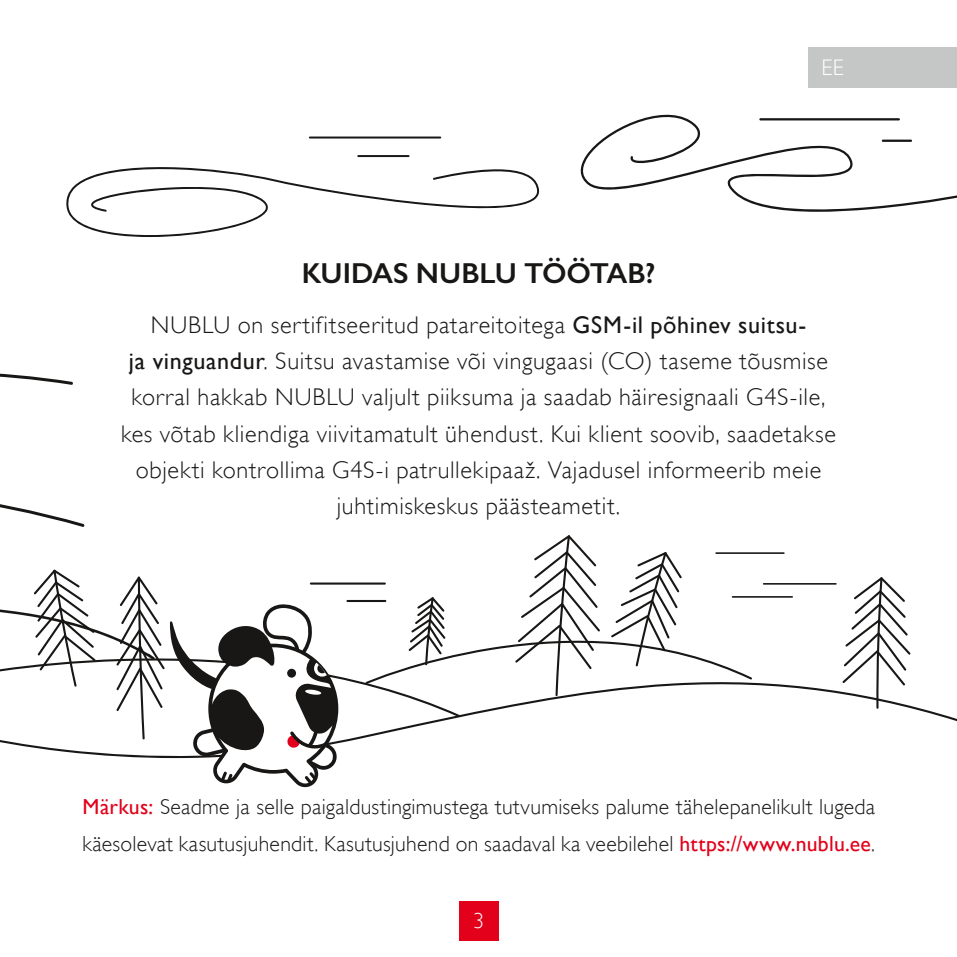
<style>
.page{position:relative;width:957px;height:957px;background:#fff}
.page>*{position:absolute;margin:0;border:0;box-sizing:border-box;transform-origin:0 0}
.t1{font:600 29px "Gill Sans";letter-spacing:-.01em;color:#181716}
.t2{font:300 24.25px/36.2px "Gill Sans";letter-spacing:.03em;color:#181716;text-align:center}
.t3{font:300 22.5px "Gill Sans";color:#fff}
.t4{font:300 21.75px/36.2px "Gill Sans";letter-spacing:.01em;color:#181716}
.t5{font:300 21.75px "Gill Sans";color:#fff}
.s1{font-weight:400}
.s2{font-weight:400;color:#e3001a}
</style>
<div class="page">
<div style="left:459px;top:901px;width:39px;height:40px;background:#e3001a"></div>
<svg style="left:844px;top:577px;width:66px;height:100px"></svg>
<svg style="left:752px;top:677px;width:205px;height:45px"></svg>
<hr style="left:715px;top:552px;width:69px;height:2px;background:#181716">
<hr style="left:763px;top:583px;width:73px;height:1px;background:#181716">
<hr style="left:732px;top:596px;width:61px;height:2px;background:#181716">
<svg style="left:580px;top:114px;width:377px;height:98px"></svg>
<hr style="left:759px;top:118px;width:141px;height:2px;background:#181716">
<hr style="left:882px;top:140px;width:30px;height:2px;background:#181716">
<svg style="left:66px;top:167px;width:473px;height:70px"></svg>
<hr style="left:357px;top:155px;width:52px;height:2px;background:#181716">
<hr style="left:309px;top:136px;width:132px;height:2px;background:#181716">
<svg style="left:0;top:504px;width:752px;height:283px"></svg>
<svg style="left:0;top:373px;width:73px;height:12px"></svg>
<div style="left:808px;top:47px;width:149px;height:41px;background:#c5c6c6"></div>
<p class="t1" style="left:302px;top:256px;width:355px">KUIDAS NUBLU TÖÖTAB?</p>
<p class="t3" style="left:821px;top:54px;width:24px">EE</p>
<p class="t2" style="left:121px;top:307px;width:716px">NUBLU on sertifitseeritud patareitoitega <span class="s1">GSM-il põhinev suitsu-<br>ja vinguandur</span>. Suitsu avastamise või vingugaasi (CO) taseme tõusmise korral hakkab NUBLU valjult piiksuma ja saadab häiresignaali G4S-ile, kes võtab kliendiga viivitamatult ühendust. Kui klient soovib, saadetakse objekti kontrollima G4S-i patrullekipaaž. Vajadusel informeerib meie juhtimiskeskus päästeametit.</p>
<p class="t4" style="left:83px;top:789px;width:794px"><span class="s2">Märkus:</span> Seadme ja selle paigaldustingimustega tutvumiseks palume tähelepanelikult lugeda käesolevat kasutusjuhendit. Kasutusjuhend on saadaval ka veebilehel <span class="s2">https://www.nublu.ee</span>.</p>
<p class="t5" style="left:473px;top:908px;width:12px">3</p>
</div>
